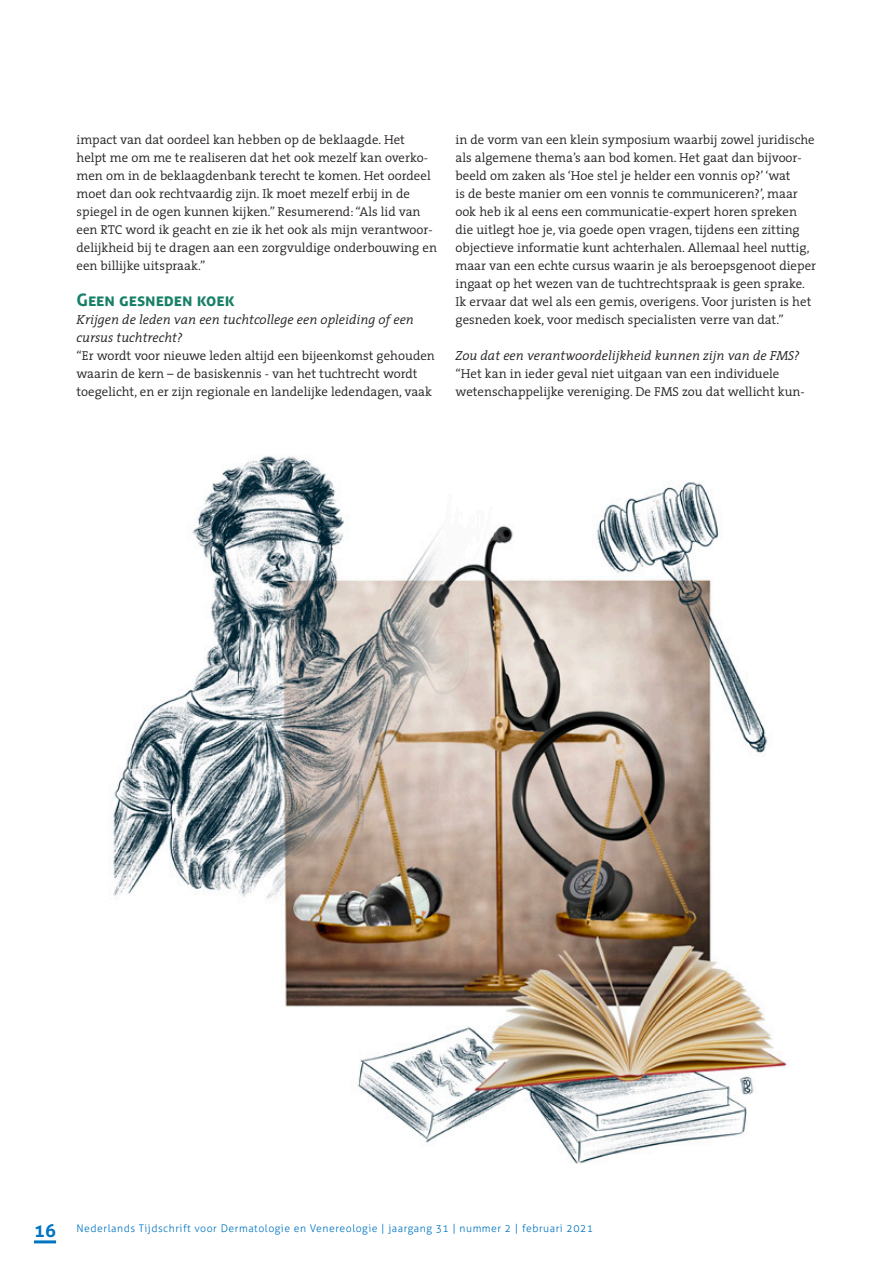
<style>
.page{position:relative;width:893px;height:1263px;background:#fff}
.page>*{position:absolute;margin:0;border:0;box-sizing:border-box;transform-origin:0 0}
.TUSSENKOP_1-Aller{font:700 17.25px "Aller";color:#178066}
.PLATTE_TEKS{font:italic 300 13.2px/18px "The Serif";color:#231f20}
.PLATTE_TEKS-2{font:300 12.9px/18px "The Serif";color:#231f20}
.t1{font:300 10.5px "Aller";letter-spacing:.05em;color:#0075bf}
.s1{font-weight:700;font-size:18px}
</style>
<div class="page">
<hr style="left:34px;top:1240px;width:22px;height:3px;background:#0075bf">
<img style="left:113px;top:456px;width:678px;height:708px">
<p class="PLATTE_TEKS-2" style="left:77px;top:130px;width:362px">impact van dat oordeel kan hebben op de beklaagde. Het helpt me om me te realiseren dat het ook mezelf kan overko&shy;men om in de beklaagdenbank terecht te komen. Het oordeel moet dan ook rechtvaardig zijn. Ik moet mezelf erbij in de spiegel in de ogen kunnen kijken.” Resumerend: “Als lid van een RTC word ik geacht en zie ik het ook als mijn verantwoor&shy;delijkheid bij te dragen aan een zorgvuldige onderbouwing en een billijke uitspraak.”</p>
<p class="TUSSENKOP_1-Aller" style="left:77px;top:289px;width:160px">Geen gesneden koek</p>
<p class="PLATTE_TEKS" style="left:77px;top:310px;width:339px">Krijgen de leden van een tuchtcollege een opleiding of een cursus tuchtrecht?</p>
<p class="PLATTE_TEKS-2" style="left:77px;top:346px;width:360px">“Er wordt voor nieuwe leden altijd een bijeenkomst gehouden waarin de kern – de basiskennis - van het tuchtrecht wordt toegelicht, en er zijn regionale en landelijke ledendagen, vaak</p>
<p class="PLATTE_TEKS-2" style="left:455px;top:130px;width:362px">in de vorm van een klein symposium waarbij zowel juridische als algemene thema’s aan bod komen. Het gaat dan bijvoor&shy;beeld om zaken als ‘Hoe stel je helder een vonnis op?’ ‘wat<br>is de beste manier om een vonnis te communiceren?’, maar ook heb ik al eens een communicatie-expert horen spreken die uitlegt hoe je, via goede open vragen, tijdens een zitting objectieve informatie kunt achterhalen. Allemaal heel nuttig, maar van een echte cursus waarin je als beroepsgenoot dieper ingaat op het wezen van de tuchtrechtspraak is geen sprake.<br>Ik ervaar dat wel als een gemis, overigens. Voor juristen is het gesneden koek, voor medisch specialisten verre van dat.”</p>
<p class="PLATTE_TEKS" style="left:455px;top:346px;width:346px">Zou dat een verantwoordelijkheid kunnen zijn van de FMS?</p>
<p class="PLATTE_TEKS-2" style="left:455px;top:364px;width:351px">“Het kan in ieder geval niet uitgaan van een individuele wetenschappelijke vereniging. De FMS zou dat wellicht kun-</p>
<p class="t1" style="left:34px;top:1222px;width:561px"><span class="s1">16</span> Nederlands Tijdschrift voor Dermatologie en Venereologie | jaargang 31 | nummer 2 | februari 2021</p>
</div>
